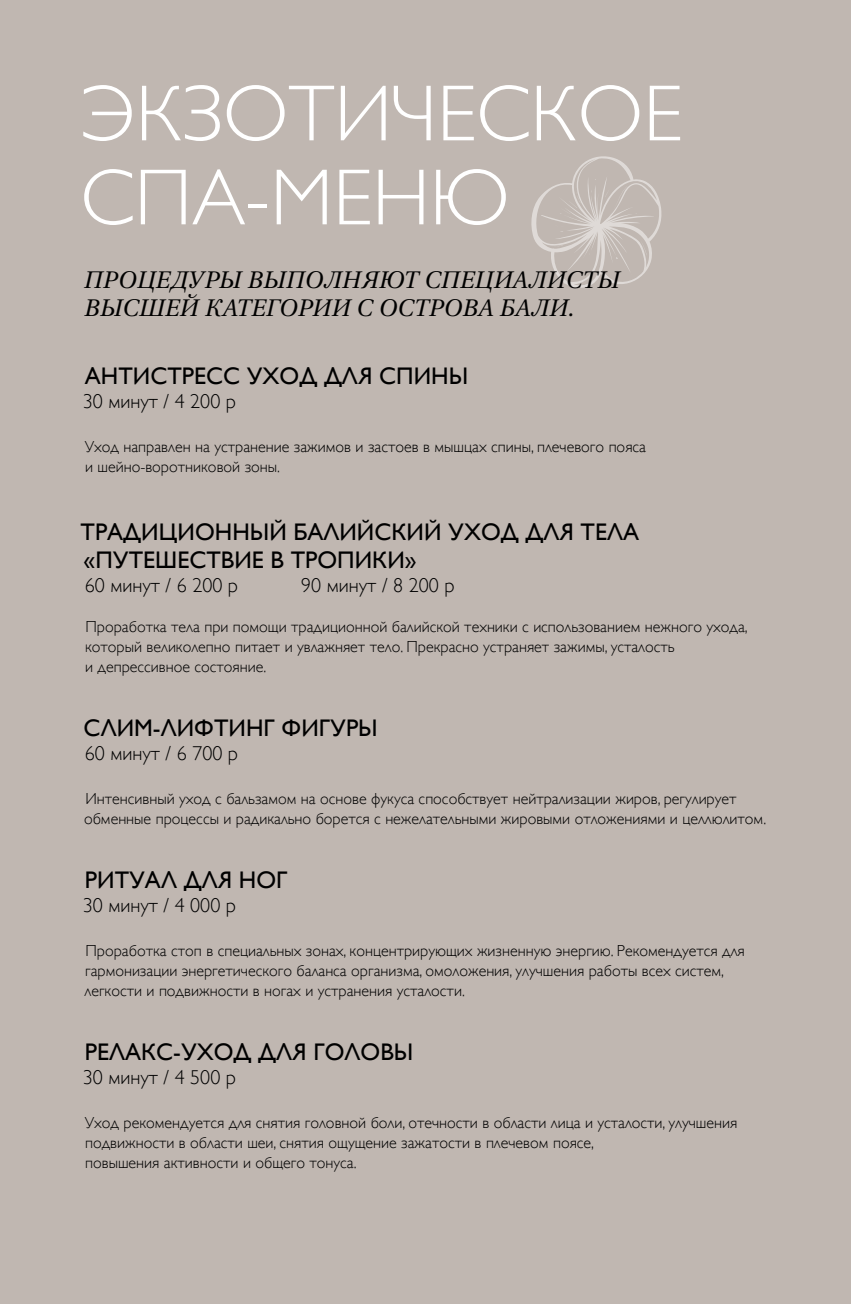
<style>
.page{position:relative;width:851px;height:1304px;background:#fff}
.page>*{position:absolute;margin:0;border:0;box-sizing:border-box;transform-origin:0 0}
.t1{font:80px/84px "Gill Sans Alt One WGL Light";color:#fff}
.t2{font:24px/28px "Gill Sans Alt One WGL";color:#000}
.t3{font:italic 24px/28px "Heuristica";letter-spacing:.02em;color:#000}
.t4{font:20px "Gill Sans Alt One WGL Light";color:#000}
.t5{font:16px/20px "Gill Sans Alt One WGL Light";color:#000}
</style>
<div class="page">
<div style="left:0;top:0;width:850px;height:1304px;background:#c0b7b1"></div>
<hr style="left:850px;top:0;width:1px;height:1304px;background:#a59890">
<svg style="left:531px;top:156px;width:131px;height:132px"></svg>
<div style="left:560px;top:208px;width:10px;height:6px;background:#c0b7b1"></div>
<h1 class="t1" style="left:80px;top:72px;width:603px">ЭКЗОТИЧЕСКОЕ<br>СПА-МЕНЮ</h1>
<h2 class="t3" style="left:83px;top:265px;width:536px">ПРОЦЕДУРЫ ВЫПОЛНЯЮТ СПЕЦИАЛИСТЫ<br>ВЫСШЕЙ КАТЕГОРИИ С ОСТРОВА БАЛИ.</h2>
<h2 class="t2" style="left:85px;top:362px;width:385px">АНТИСТРЕСС УХОД ДЛЯ СПИНЫ</h2>
<p class="t4" style="left:83px;top:388px;width:155px">30 минут / 4 200 р</p>
<p class="t5" style="left:85px;top:437px;width:563px">Уход направлен на устранение зажимов и застоев в мышцах спины, плечевого пояса и шейно-воротниковой зоны.</p>
<h2 class="t2" style="left:80px;top:518px;width:560px">ТРАДИЦИОННЫЙ БАЛИЙСКИЙ УХОД ДЛЯ ТЕЛА «ПУТЕШЕСТВИЕ В ТРОПИКИ»</h2>
<p class="t4" style="left:85px;top:572px;width:155px">60 минут / 6 200 р</p>
<p class="t4" style="left:301px;top:572px;width:155px">90 минут / 8 200 р</p>
<p class="t5" style="left:85px;top:617px;width:664px">Проработка тела при помощи традиционной балийской техники с использованием нежного ухода, который великолепно питает и увлажняет тело. Прекрасно устраняет зажимы, усталость<br>и депрессивное состояние.</p>
<h2 class="t2" style="left:84px;top:714px;width:295px">СЛИМ-ЛИФТИНГ ФИГУРЫ</h2>
<p class="t4" style="left:85px;top:740px;width:155px">60 минут / 6 700 р</p>
<p class="t5" style="left:84px;top:789px;width:683px">Интенсивный уход с бальзамом на основе фукуса способствует нейтрализации жиров, регулирует обменные процессы и радикально борется с нежелательными жировыми отложениями и целлюлитом.</p>
<h2 class="t2" style="left:85px;top:866px;width:204px">РИТУАЛ ДЛЯ НОГ</h2>
<p class="t4" style="left:83px;top:892px;width:155px">30 минут / 4 000 р</p>
<p class="t5" style="left:84px;top:941px;width:661px">Проработка стоп в специальных зонах, концентрирующих жизненную энергию. Рекомендуется для гармонизации энергетического баланса организма, омоложения, улучшения работы всех систем, легкости и подвижности в ногах и устранения усталости.</p>
<h2 class="t2" style="left:85px;top:1038px;width:330px">РЕЛАКС-УХОД ДЛЯ ГОЛОВЫ</h2>
<p class="t4" style="left:83px;top:1064px;width:155px">30 минут / 4 500 р</p>
<p class="t5" style="left:85px;top:1113px;width:654px">Уход рекомендуется для снятия головной боли, отечности в области лица и усталости, улучшения подвижности в области шеи, снятия ощущение зажатости в плечевом поясе,<br>повышения активности и общего тонуса.</p>
</div>
